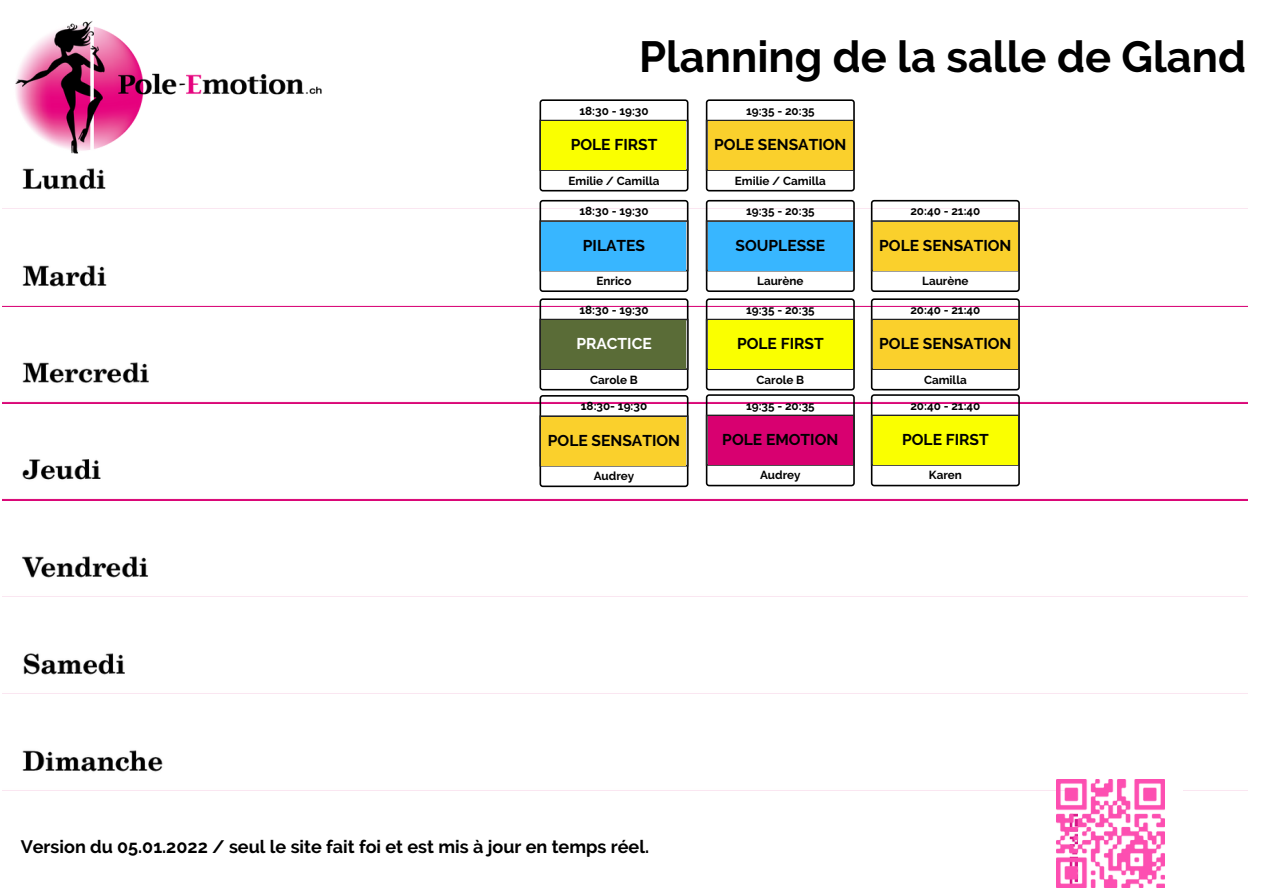
<style>
.page{position:relative;width:1263px;height:894px;background:#fff}
.page>*{position:absolute;margin:0;border:0;box-sizing:border-box;transform-origin:0 0}
.t1{font:700 43.5px "Raleway";color:#000}
.t2{font:700 18px "Raleway";color:#000}
.t3{font:700 15.6px "Raleway";color:#000}
.t4{font:700 15.6px "Raleway";color:#fff}
.t5{font:700 11.7px "Raleway";color:#000}
</style>
<div class="page">
<img style="left:22px;top:127px;width:995px;height:81px">
<img style="left:3px;top:224px;width:1245px;height:82px">
<img style="left:3px;top:322px;width:1245px;height:81px">
<img style="left:3px;top:419px;width:1245px;height:81px">
<img style="left:22px;top:556px;width:126px;height:22px">
<img style="left:23px;top:653px;width:102px;height:22px">
<img style="left:22px;top:750px;width:1143px;height:34px">
<svg style="left:539px;top:200px;width:149px;height:92px"></svg>
<div style="left:541px;top:222px;width:145px;height:48px;background:#38b6ff"></div>
<svg style="left:706px;top:99px;width:149px;height:92px"></svg>
<div style="left:708px;top:122px;width:144px;height:48px;background:#fad02c"></div>
<svg style="left:539px;top:99px;width:149px;height:92px"></svg>
<div style="left:541px;top:122px;width:145px;height:48px;background:#faff00"></div>
<svg style="left:706px;top:298px;width:149px;height:188px"></svg>
<div style="left:708px;top:320px;width:144px;height:49px;background:#faff00"></div>
<svg style="left:871px;top:200px;width:149px;height:92px"></svg>
<div style="left:873px;top:222px;width:144px;height:48px;background:#fad02c"></div>
<svg style="left:539px;top:298px;width:149px;height:189px"></svg>
<div style="left:541px;top:320px;width:145px;height:49px;background:#5a6c37"></div>
<div style="left:0;top:0;width:472px;height:138px;background:#fff"></div>
<img style="left:15px;top:21px;width:318px;height:147px">
<img style="left:1056px;top:779px;width:108px;height:108px">
<svg style="left:706px;top:200px;width:149px;height:92px"></svg>
<div style="left:708px;top:222px;width:144px;height:48px;background:#38b6ff"></div>
<svg style="left:871px;top:298px;width:149px;height:188px"></svg>
<div style="left:873px;top:416px;width:144px;height:48px;background:#faff00"></div>
<p class="t1" style="left:639px;top:31px;width:609px">Planning de la salle de Gland</p>
<p class="t5" style="left:579px;top:104px;width:71px">18:30 - 19:30</p>
<p class="t5" style="left:746px;top:104px;width:70px">19:35 - 20:35</p>
<p class="t3" style="left:571px;top:135px;width:88px">POLE FIRST</p>
<p class="t3" style="left:714px;top:135px;width:134px">POLE SENSATION</p>
<p class="t5" style="left:568px;top:173px;width:93px">Emilie / Camilla</p>
<p class="t5" style="left:735px;top:173px;width:93px">Emilie / Camilla</p>
<p class="t5" style="left:579px;top:204px;width:71px">18:30 - 19:30</p>
<p class="t5" style="left:746px;top:204px;width:70px">19:35 - 20:35</p>
<p class="t5" style="left:910px;top:204px;width:72px">20:40 - 21:40</p>
<p class="t3" style="left:583px;top:236px;width:64px">PILATES</p>
<p class="t3" style="left:735px;top:236px;width:91px">SOUPLESSE</p>
<p class="t3" style="left:879px;top:236px;width:134px">POLE SENSATION</p>
<p class="t5" style="left:596px;top:274px;width:37px">Enrico</p>
<p class="t5" style="left:757px;top:274px;width:48px">Laurène</p>
<p class="t5" style="left:922px;top:274px;width:48px">Laurène</p>
<p class="t5" style="left:579px;top:302px;width:71px">18:30 - 19:30</p>
<p class="t5" style="left:746px;top:302px;width:70px">19:35 - 20:35</p>
<p class="t5" style="left:910px;top:302px;width:72px">20:40 - 21:40</p>
<p class="t4" style="left:576px;top:334px;width:77px">PRACTICE</p>
<p class="t3" style="left:737px;top:334px;width:88px">POLE FIRST</p>
<p class="t3" style="left:879px;top:334px;width:134px">POLE SENSATION</p>
<p class="t5" style="left:590px;top:372px;width:49px">Carole B</p>
<p class="t5" style="left:756px;top:372px;width:49px">Carole B</p>
<p class="t5" style="left:924px;top:372px;width:44px">Camilla</p>
<p class="t5" style="left:581px;top:399px;width:68px">18:30- 19:30</p>
<p class="t5" style="left:746px;top:398px;width:70px">19:35 - 20:35</p>
<p class="t5" style="left:910px;top:398px;width:72px">20:40 - 21:40</p>
<p class="t3" style="left:548px;top:431px;width:134px">POLE SENSATION</p>
<p class="t3" style="left:722px;top:430px;width:118px">POLE EMOTION</p>
<p class="t3" style="left:902px;top:430px;width:88px">POLE FIRST</p>
<p class="t5" style="left:594px;top:469px;width:42px">Audrey</p>
<p class="t5" style="left:760px;top:468px;width:42px">Audrey</p>
<p class="t5" style="left:929px;top:468px;width:35px">Karen</p>
<p class="t2" style="left:21px;top:835px;width:630px">Version du 05.01.2022 / seul le site fait foi et est mis à jour en temps réel.</p>
</div>
